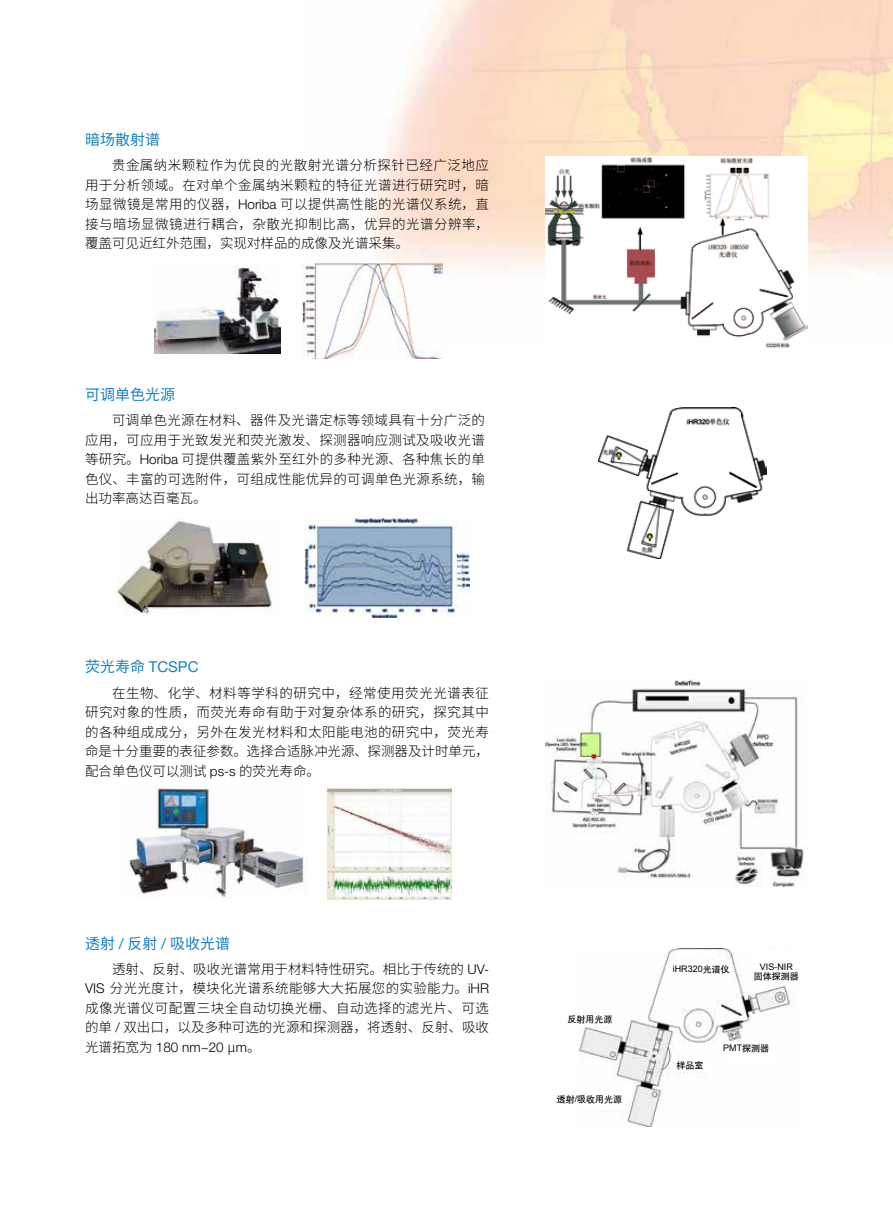
<style>
.page{position:relative;width:893px;height:1212px;background:#fff}
.page>*{position:absolute;margin:0;border:0;box-sizing:border-box;transform-origin:0 0}
.t1{font:15px "Source Han Sans CN";color:#187fc4}
.t2{font:15px "Helvetica Neue LT Pro";color:#187fc4}
.t3{font:300 13.5px/19.5px "Source Han Sans CN";letter-spacing:.005em;color:#000;text-align:justify}
.t4{font:300 13.5px "Helvetica Neue LT Pro";color:#000}
.t5{font:9px "Arial";color:#000}
.t6{font:9px "H Yb 1 gj";color:#000}
.s1{font-family:"Helvetica Neue LT Pro"}
.s2{font-family:"Source Han Sans CN"}
.s3{font-family:"Arial"}
.s4{font-family:"H Yb 1 gj"}
</style>
<div class="page">
<img style="left:579px;top:948px;width:212px;height:179px">
<div style="left:679px;top:961px;width:40px;height:14px;background:#fff"></div>
<div style="left:576px;top:1010px;width:37px;height:16px;background:#fff"></div>
<div style="left:589px;top:1087px;width:42px;height:15px;background:#fff"></div>
<div style="left:585px;top:1094px;width:41px;height:15px;background:#fff"></div>
<div style="left:675px;top:1057px;width:26px;height:7px;background:#fff"></div>
<div style="left:670px;top:1064px;width:41px;height:8px;background:#fff"></div>
<div style="left:726px;top:1041px;width:51px;height:20px;background:#fff"></div>
<div style="left:755px;top:949px;width:44px;height:34px;background:#fff"></div>
<img style="left:129px;top:787px;width:178px;height:111px">
<img style="left:545px;top:680px;width:260px;height:207px">
<img style="left:155px;top:265px;width:125px;height:89px">
<img style="left:545px;top:157px;width:263px;height:190px">
<img style="left:303px;top:264px;width:139px;height:94px">
<img style="left:117px;top:521px;width:156px;height:96px">
<img style="left:304px;top:519px;width:166px;height:98px">
<img style="left:327px;top:789px;width:124px;height:110px">
<img style="left:598px;top:407px;width:169px;height:151px">
<p class="t1" style="left:85px;top:131px;width:76px">暗场散射谱</p>
<p class="t3" style="left:85px;top:156px;width:405px;text-indent:27px">贵金属纳米颗粒作为优良的光散射光谱分析探针已经广泛地应用于分析领域。在对单个金属纳米颗粒的特征光谱进行研究时，暗场显微镜是常用的仪器，<span class="s1">Horiba</span> 可以提供高性能的光谱仪系统，直接与暗场显微镜进行耦合，杂散光抑制比高，优异的光谱分辨率，覆盖可见近红外范围，实现对样品的成像及光谱采集。</p>
<p class="t1" style="left:85px;top:386px;width:91px">可调单色光源</p>
<p class="t3" style="left:85px;top:411px;width:401px;text-indent:27px">可调单色光源在材料、器件及光谱定标等领域具有十分广泛的应用，可应用于光致发光和荧光激发、探测器响应测试及吸收光谱等研究。<span class="s1">Horiba</span> 可提供覆盖紫外至红外的多种光源、各种焦长的单色仪、丰富的可选附件，可组成性能优异的可调单色光源系统，输出功率高达百毫瓦。</p>
<p class="t2" style="left:85px;top:658px;width:115px"><span class="s2">荧光寿命</span> TCSPC</p>
<p class="t3" style="left:85px;top:683px;width:405px;text-indent:27px">在生物、化学、材料等学科的研究中，经常使用荧光光谱表征研究对象的性质，而荧光寿命有助于对复杂体系的研究，探究其中的各种组成成分，另外在发光材料和太阳能电池的研究中，荧光寿命是十分重要的表征参数。选择合适脉冲光源、探测器及计时单元，配合单色仪可以测试 <span class="s1">ps-s</span> 的荧光寿命。</p>
<p class="t1" style="left:85px;top:935px;width:146px">透射 <span class="s1">/</span> 反射 <span class="s1">/</span> 吸收光谱</p>
<p class="t3" style="left:85px;top:959px;width:406px;text-indent:27px">透射、反射、吸收光谱常用于材料特性研究。相比于传统的 <span class="s1">UV-VIS</span> 分光光度计，模块化光谱系统能够大大拓展您的实验能力。<span class="s1">iHR</span>成像光谱仪可配置三块全自动切换光栅、自动选择的滤光片、可选的单 <span class="s1">/</span> 双出口，以及多种可选的光源和探测器，将透射、反射、吸收</p>
<p class="t4" style="left:85px;top:1039px;width:177px"><span class="s2">光谱拓宽为</span> 180 nm~20 <span class="s2">μ</span>m<span class="s2">。</span></p>
<p class="t6" style="left:567px;top:1015px;width:46px">反射用光源</p>
<p class="t6" style="left:557px;top:1095px;width:67px">透射<span class="s3">/</span>吸收用光源</p>
<p class="t5" style="left:673px;top:963px;width:59px">iHR320<span class="s4">光谱仪</span></p>
<p class="t5" style="left:760px;top:961px;width:35px">VIS-NIR</p>
<p class="t6" style="left:754px;top:971px;width:46px">固体探测器</p>
<p class="t6" style="left:676px;top:1060px;width:28px">样品室</p>
<p class="t5" style="left:723px;top:1042px;width:47px">PMT<span class="s4">探测器</span></p>
</div>
